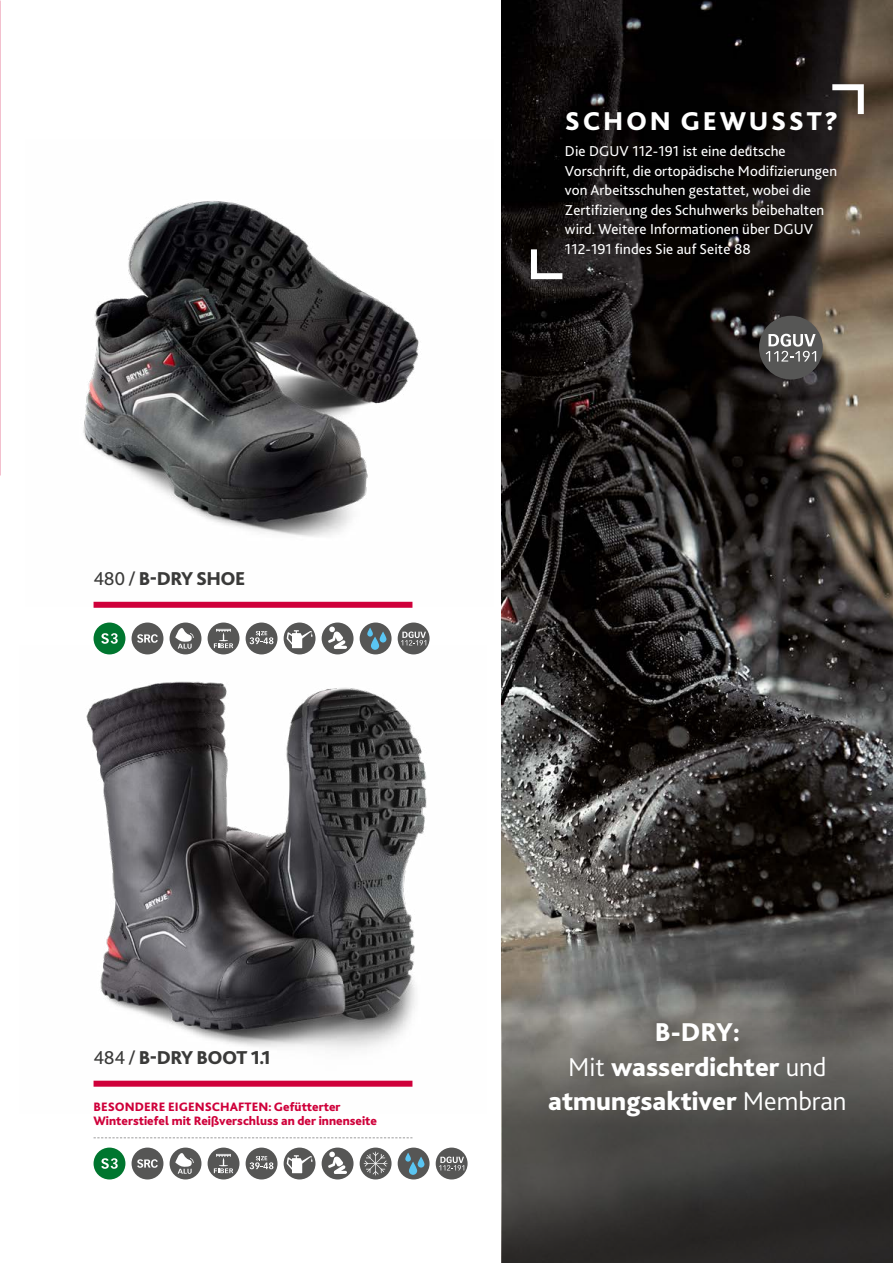
<style>
.page{position:relative;width:893px;height:1263px;background:#fff}
.page>*{position:absolute;margin:0;border:0;box-sizing:border-box;transform-origin:0 0}
.t1{font:800 27px/34.5px "Bliss 2";color:#fff;text-align:center}
.t2{font:800 27px "Bliss 2";letter-spacing:.1em;color:#fff}
.t3{font:800 19.5px "Bliss 2";letter-spacing:-.025em;color:#3a3a39}
.t4{font:15px/19.5px "Bliss 2";letter-spacing:.005em;color:#fff}
.t5{font:800 12.75px/13.5px "Bliss 2";color:#cf003a}
.s1{font-weight:400}
.s2{font-weight:300}
</style>
<div class="page">
<img style="left:0;top:0;width:1px;height:475px">
<img style="left:502px;top:0;width:391px;height:692px">
<svg style="left:502px;top:692px;width:391px;height:571px;background:#4b4946"></svg>
<img style="left:83px;top:201px;width:336px;height:406px">
<img style="left:86px;top:646px;width:341px;height:441px">
<svg style="left:528px;top:243px;width:40px;height:39px"></svg>
<svg style="left:826px;top:81px;width:41px;height:39px"></svg>
<div style="left:94px;top:602px;width:318px;height:6px;background:#cf003a"></div>
<div style="left:94px;top:622px;width:31px;height:32px;background:#00762f;border-radius:50%"></div>
<svg style="left:101px;top:633px;width:17px;height:11px"></svg>
<div style="left:132px;top:622px;width:31px;height:32px;background:#565655;border-radius:50%"></div>
<svg style="left:137px;top:634px;width:21px;height:9px"></svg>
<div style="left:170px;top:622px;width:31px;height:32px;background:#565655;border-radius:50%"></div>
<svg style="left:175px;top:628px;width:19px;height:21px"></svg>
<div style="left:208px;top:622px;width:31px;height:32px;background:#565655;border-radius:50%"></div>
<svg style="left:214px;top:629px;width:19px;height:19px"></svg>
<div style="left:246px;top:622px;width:31px;height:32px;background:#565655;border-radius:50%"></div>
<svg style="left:250px;top:631px;width:23px;height:13px"></svg>
<div style="left:284px;top:622px;width:31px;height:32px;background:#565655;border-radius:50%"></div>
<svg style="left:286px;top:630px;width:27px;height:18px"></svg>
<div style="left:322px;top:622px;width:32px;height:32px;background:#565655;border-radius:50%"></div>
<svg style="left:328px;top:626px;width:19px;height:23px"></svg>
<div style="left:360px;top:622px;width:32px;height:32px;background:#565655;border-radius:50%"></div>
<svg style="left:367px;top:627px;width:19px;height:23px"></svg>
<div style="left:398px;top:622px;width:32px;height:32px;background:#565655;border-radius:50%"></div>
<svg style="left:401px;top:631px;width:25px;height:14px"></svg>
<div style="left:94px;top:1081px;width:318px;height:6px;background:#cf003a"></div>
<svg style="left:94px;top:1137px;width:318px;height:1px"></svg>
<div style="left:94px;top:1147px;width:31px;height:32px;background:#00762f;border-radius:50%"></div>
<svg style="left:101px;top:1158px;width:17px;height:11px"></svg>
<div style="left:132px;top:1147px;width:31px;height:32px;background:#565655;border-radius:50%"></div>
<svg style="left:137px;top:1159px;width:21px;height:9px"></svg>
<div style="left:170px;top:1147px;width:31px;height:32px;background:#565655;border-radius:50%"></div>
<svg style="left:175px;top:1153px;width:19px;height:21px"></svg>
<div style="left:208px;top:1147px;width:31px;height:32px;background:#565655;border-radius:50%"></div>
<svg style="left:214px;top:1154px;width:19px;height:19px"></svg>
<div style="left:246px;top:1147px;width:31px;height:32px;background:#565655;border-radius:50%"></div>
<svg style="left:250px;top:1156px;width:23px;height:13px"></svg>
<div style="left:284px;top:1147px;width:31px;height:32px;background:#565655;border-radius:50%"></div>
<svg style="left:286px;top:1155px;width:27px;height:18px"></svg>
<div style="left:322px;top:1147px;width:32px;height:32px;background:#565655;border-radius:50%"></div>
<svg style="left:328px;top:1151px;width:19px;height:23px"></svg>
<svg style="left:360px;top:1147px;width:32px;height:32px"></svg>
<svg style="left:364px;top:1152px;width:23px;height:23px"></svg>
<div style="left:398px;top:1147px;width:32px;height:32px;background:#565655;border-radius:50%"></div>
<svg style="left:405px;top:1152px;width:19px;height:23px"></svg>
<div style="left:436px;top:1147px;width:32px;height:32px;background:#565655;border-radius:50%"></div>
<svg style="left:439px;top:1156px;width:25px;height:14px"></svg>
<div style="left:759px;top:316px;width:64px;height:63px;background:#565655;border-radius:50%"></div>
<svg style="left:766px;top:334px;width:50px;height:28px"></svg>
<h2 class="t3" style="left:94px;top:566px;width:153px"><span class="s1">480 /</span> B-DRY SHOE</h2>
<h1 class="t2" style="left:565px;top:105px;width:275px">SCHON GEWUSST?</h1>
<p class="t4" style="left:565px;top:141px;width:274px">Die DGUV 112-191 ist eine deutsche Vorschrift, die ortopädische Modifizierungen von Arbeitsschuhen gestattet, wobei die Zertifizierung des Schuhwerks beibehalten wird. Weitere Informationen über DGUV 112-191 findes Sie auf Seite 88</p>
<h2 class="t3" style="left:94px;top:1045px;width:179px"><span class="s1">484 /</span> B-DRY BOOT 1.1</h2>
<p class="t5" style="left:94px;top:1100px;width:285px">BESONDERE EIGENSCHAFTEN: Gefütterter<br>Winterstiefel mit Reißverschluss an der innenseite</p>
<h1 class="t1" style="left:548px;top:1015px;width:300px">B-DRY:<br><span class="s2">Mit</span> wasserdichter <span class="s2">und </span>atmungsaktiver <span class="s2">Membran</span></h1>
</div>
